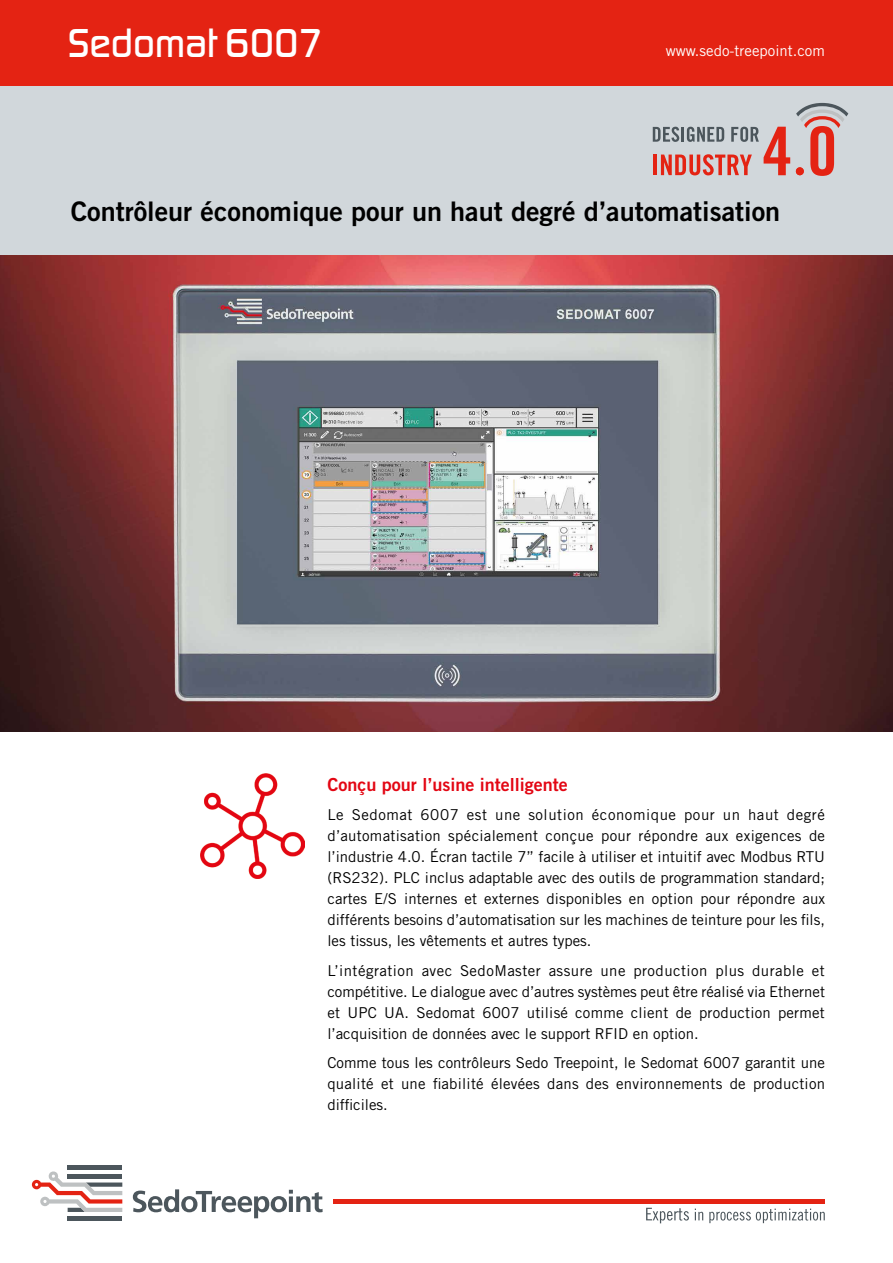
<style>
.page{position:relative;width:893px;height:1263px;background:#fff}
.page>*{position:absolute;margin:0;border:0;box-sizing:border-box;transform-origin:0 0}
.t1{font:500 42px "Digital Sans EF";color:#fff}
.t2{font:27px "Trade Gothic LT Std Bd 2";color:#000}
.t3{font:18px "Trade Gothic LT Std Bd 2";color:#e30613}
.t4{font:15px/21px "Trade Gothic LT Std";color:#000;text-align:justify}
.t5{font:15px "Trade Gothic LT Std";color:#fff}
</style>
<div class="page">
<div style="left:0;top:85px;width:893px;height:170px;background:#d1d7db"></div>
<div style="left:0;top:0;width:893px;height:85px;background:#e42313"></div>
<hr style="left:68px;top:1216px;width:54px;height:4px;background:#4c565c">
<hr style="left:68px;top:1166px;width:54px;height:4px;background:#4c565c">
<hr style="left:333px;top:1199px;width:492px;height:4px;background:#e42313">
<svg style="left:32px;top:1171px;width:90px;height:41px"></svg>
<svg style="left:133px;top:1189px;width:190px;height:29px"></svg>
<svg style="left:646px;top:1208px;width:43px;height:15px"></svg>
<svg style="left:695px;top:1208px;width:8px;height:12px"></svg>
<svg style="left:709px;top:1208px;width:116px;height:15px"></svg>
<svg style="left:653px;top:103px;width:195px;height:73px"></svg>
<img style="left:0;top:255px;width:893px;height:476px">
<img style="left:200px;top:774px;width:104px;height:105px">
<h1 class="t1" style="left:68px;top:18px;width:256px">Sedomat 6007</h1>
<p class="t5" style="left:666px;top:42px;width:161px">www.sedo-treepoint.com</p>
<h2 class="t2" style="left:71px;top:194px;width:711px">Contrôleur économique pour un haut degré d’automatisation</h2>
<p class="t3" style="left:327px;top:773px;width:242px">Conçu pour l’usine intelligente</p>
<p class="t4" style="left:327px;top:804px;width:499px">Le Sedomat 6007 est une solution économique pour un haut degré d’automatisation spécialement conçue pour répondre aux exigences de l’industrie 4.0. Écran tactile 7” facile à utiliser et intuitif avec Modbus RTU (RS232). PLC inclus adaptable avec des outils de programmation standard; cartes E/S internes et externes disponibles en option pour répondre aux différents besoins d’automatisation sur les machines de teinture pour les fils, les tissus, les vêtements et autres types.</p>
<p class="t4" style="left:327px;top:959px;width:499px">L’intégration avec SedoMaster assure une production plus durable et compétitive. Le dialogue avec d’autres systèmes peut être réalisé via Ethernet et UPC UA. Sedomat 6007 utilisé comme client de production permet l’acquisition de données avec le support RFID en option.</p>
<p class="t4" style="left:327px;top:1052px;width:499px">Comme tous les contrôleurs Sedo Treepoint, le Sedomat 6007 garantit une qualité et une fiabilité élevées dans des environnements de production difficiles.</p>
</div>
